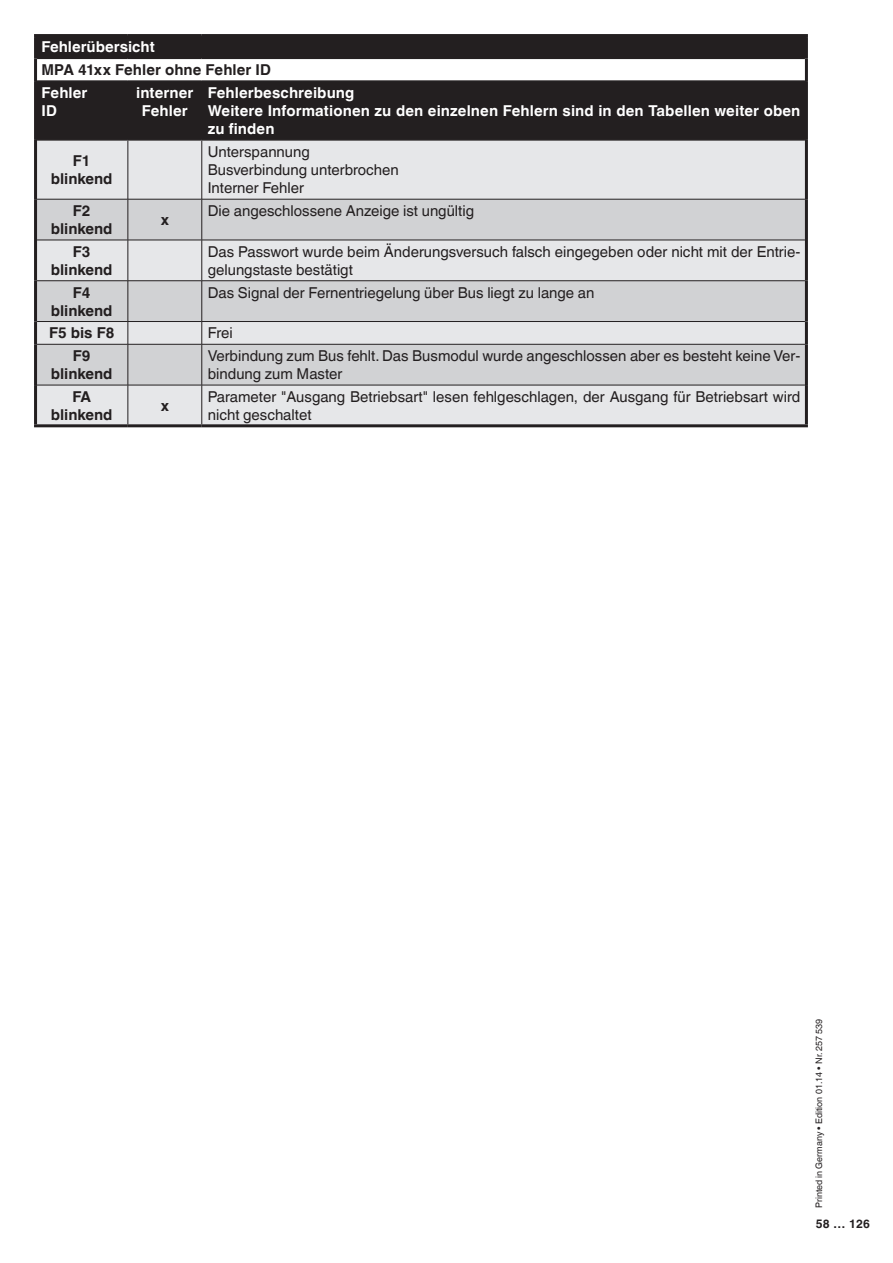
<style>
.page{position:relative;width:893px;height:1263px;background:#fff}
.page>*{position:absolute;margin:0;border:0;box-sizing:border-box;transform-origin:0 0}
.t1{font:15px/18px "Helvetica World";color:#231f20}
._1-Ebene-Überschrift{font:700 15px/18px "Helvetica World";letter-spacing:.01em;color:#fff}
.t2{font:700 15px "Helvetica World";color:#231f20}
.t3{font:700 12px "Helvetica World";color:#231f20}
.t4{font:9px "Helvetica World";color:#231f20}
</style>
<div class="page">
<div style="left:37px;top:37px;width:768px;height:102px;background:#231f20"></div>
<div style="left:36px;top:58px;width:770px;height:23px;background:#fff"></div>
<div style="left:37px;top:141px;width:768px;height:283px;background:#e6e7e9"></div>
<svg style="left:37px;top:200px;width:768px;height:185px;background:#d6d7d9"></svg>
<hr style="left:34px;top:34px;width:94px;height:3px;background:#231f20">
<hr style="left:34px;top:37px;width:3px;height:21px;background:#231f20">
<hr style="left:128px;top:34px;width:74px;height:3px;background:#231f20">
<hr style="left:202px;top:34px;width:606px;height:3px;background:#231f20">
<hr style="left:805px;top:37px;width:3px;height:21px;background:#231f20">
<hr style="left:34px;top:58px;width:3px;height:23px;background:#231f20">
<hr style="left:805px;top:58px;width:3px;height:23px;background:#231f20">
<hr style="left:34px;top:81px;width:3px;height:59px;background:#231f20">
<hr style="left:805px;top:81px;width:3px;height:59px;background:#231f20">
<hr style="left:34px;top:140px;width:3px;height:59px;background:#231f20">
<hr style="left:805px;top:140px;width:3px;height:59px;background:#231f20">
<hr style="left:34px;top:199px;width:3px;height:41px;background:#231f20">
<hr style="left:805px;top:199px;width:3px;height:41px;background:#231f20">
<hr style="left:34px;top:240px;width:3px;height:41px;background:#231f20">
<hr style="left:805px;top:240px;width:3px;height:41px;background:#231f20">
<hr style="left:34px;top:281px;width:3px;height:40px;background:#231f20">
<hr style="left:805px;top:281px;width:3px;height:40px;background:#231f20">
<hr style="left:34px;top:321px;width:3px;height:23px;background:#231f20">
<hr style="left:805px;top:321px;width:3px;height:23px;background:#231f20">
<hr style="left:34px;top:344px;width:3px;height:41px;background:#231f20">
<hr style="left:805px;top:344px;width:3px;height:41px;background:#231f20">
<hr style="left:37px;top:58px;width:91px;height:1px;background:#231f20">
<hr style="left:128px;top:58px;width:74px;height:1px;background:#231f20">
<hr style="left:202px;top:58px;width:603px;height:1px;background:#231f20">
<hr style="left:37px;top:80px;width:91px;height:2px;background:#231f20">
<hr style="left:128px;top:80px;width:74px;height:2px;background:#231f20">
<hr style="left:202px;top:80px;width:603px;height:2px;background:#231f20">
<hr style="left:37px;top:139px;width:91px;height:2px;background:#231f20">
<hr style="left:128px;top:139px;width:74px;height:2px;background:#231f20">
<hr style="left:202px;top:139px;width:603px;height:2px;background:#231f20">
<hr style="left:128px;top:82px;width:1px;height:57px;background:#231f20">
<hr style="left:202px;top:82px;width:1px;height:57px;background:#231f20">
<hr style="left:128px;top:141px;width:1px;height:58px;background:#231f20">
<hr style="left:202px;top:141px;width:1px;height:58px;background:#231f20">
<hr style="left:37px;top:199px;width:91px;height:1px;background:#231f20">
<hr style="left:128px;top:199px;width:74px;height:1px;background:#231f20">
<hr style="left:128px;top:199px;width:1px;height:41px;background:#231f20">
<hr style="left:202px;top:199px;width:603px;height:1px;background:#231f20">
<hr style="left:202px;top:199px;width:1px;height:41px;background:#231f20">
<hr style="left:37px;top:240px;width:91px;height:1px;background:#231f20">
<hr style="left:128px;top:240px;width:74px;height:1px;background:#231f20">
<hr style="left:128px;top:240px;width:1px;height:41px;background:#231f20">
<hr style="left:202px;top:240px;width:603px;height:1px;background:#231f20">
<hr style="left:202px;top:240px;width:1px;height:41px;background:#231f20">
<hr style="left:37px;top:280px;width:91px;height:1px;background:#231f20">
<hr style="left:128px;top:280px;width:74px;height:1px;background:#231f20">
<hr style="left:128px;top:281px;width:1px;height:40px;background:#231f20">
<hr style="left:202px;top:280px;width:603px;height:1px;background:#231f20">
<hr style="left:202px;top:281px;width:1px;height:40px;background:#231f20">
<hr style="left:37px;top:321px;width:91px;height:1px;background:#231f20">
<hr style="left:128px;top:321px;width:74px;height:1px;background:#231f20">
<svg style="left:128px;top:322px;width:1px;height:22px"></svg>
<hr style="left:202px;top:321px;width:603px;height:1px;background:#231f20">
<svg style="left:202px;top:322px;width:1px;height:22px"></svg>
<hr style="left:37px;top:344px;width:91px;height:1px;background:#231f20">
<hr style="left:128px;top:344px;width:74px;height:1px;background:#231f20">
<hr style="left:128px;top:344px;width:1px;height:41px;background:#231f20">
<hr style="left:202px;top:344px;width:603px;height:1px;background:#231f20">
<hr style="left:202px;top:344px;width:1px;height:41px;background:#231f20">
<hr style="left:37px;top:385px;width:91px;height:1px;background:#231f20">
<hr style="left:128px;top:385px;width:74px;height:1px;background:#231f20">
<hr style="left:128px;top:385px;width:1px;height:39px;background:#231f20">
<hr style="left:202px;top:385px;width:603px;height:1px;background:#231f20">
<hr style="left:202px;top:385px;width:1px;height:39px;background:#231f20">
<hr style="left:34px;top:385px;width:3px;height:39px;background:#231f20">
<hr style="left:805px;top:385px;width:3px;height:39px;background:#231f20">
<hr style="left:34px;top:424px;width:94px;height:3px;background:#231f20">
<hr style="left:128px;top:424px;width:74px;height:3px;background:#231f20">
<hr style="left:202px;top:424px;width:606px;height:3px;background:#231f20">
<p class="_1-Ebene-Überschrift" style="left:42px;top:38px;width:115px">Fehlerübersicht</p>
<p class="t2" style="left:42px;top:61px;width:231px">MPA 41xx Fehler ohne Fehler ID</p>
<p class="_1-Ebene-Überschrift" style="left:42px;top:84px;width:48px">Fehler</p>
<p class="_1-Ebene-Überschrift" style="left:42px;top:102px;width:17px">ID</p>
<p class="_1-Ebene-Überschrift" style="left:136px;top:84px;width:59px">interner</p>
<p class="_1-Ebene-Überschrift" style="left:142px;top:102px;width:48px">Fehler</p>
<p class="_1-Ebene-Überschrift" style="left:208px;top:84px;width:148px">Fehlerbeschreibung</p>
<p class="_1-Ebene-Überschrift" style="left:208px;top:102px;width:594px">Weitere Informationen zu den einzelnen Fehlern sind in den Tabellen weiter oben zu finden</p>
<p class="t2" style="left:73px;top:152px;width:19px">F1</p>
<p class="t2" style="left:51px;top:170px;width:63px">blinkend</p>
<p class="t1" style="left:208px;top:143px;width:104px">Unterspannung</p>
<p class="t1" style="left:208px;top:161px;width:193px">Busverbindung unterbrochen</p>
<p class="t1" style="left:208px;top:179px;width:98px">Interner Fehler</p>
<p class="t2" style="left:73px;top:202px;width:19px">F2</p>
<p class="t2" style="left:51px;top:220px;width:63px">blinkend</p>
<p class="t2" style="left:161px;top:211px;width:10px">x</p>
<p class="t1" style="left:208px;top:202px;width:268px">Die angeschlossene Anzeige ist ungültig</p>
<p class="t2" style="left:73px;top:243px;width:19px">F3</p>
<p class="t2" style="left:51px;top:261px;width:63px">blinkend</p>
<p class="t1" style="left:208px;top:243px;width:594px">Das Passwort wurde beim Änderungsversuch falsch eingegeben oder nicht mit der Entrie&shy;gelungstaste bestätigt</p>
<p class="t2" style="left:73px;top:284px;width:19px">F4</p>
<p class="t2" style="left:51px;top:302px;width:63px">blinkend</p>
<p class="t1" style="left:208px;top:283px;width:388px">Das Signal der Fernentriegelung über Bus liegt zu lange an</p>
<p class="t2" style="left:49px;top:324px;width:67px">F5 bis F8</p>
<p class="t1" style="left:208px;top:324px;width:26px">Frei</p>
<p class="t2" style="left:73px;top:347px;width:19px">F9</p>
<p class="t2" style="left:51px;top:365px;width:63px">blinkend</p>
<p class="t1" style="left:208px;top:347px;width:594px">Verbindung zum Bus fehlt. Das Busmodul wurde angeschlossen aber es besteht keine Ver&shy;bindung zum Master</p>
<p class="t2" style="left:72px;top:388px;width:20px">FA</p>
<p class="t2" style="left:51px;top:406px;width:63px">blinkend</p>
<p class="t2" style="left:161px;top:397px;width:10px">x</p>
<p class="t1" style="left:208px;top:388px;width:594px">Parameter "Ausgang Betriebsart" lesen fehlgeschlagen, der Ausgang für Betriebsart wird nicht geschaltet</p>
<p class="t4" style="left:814px;top:1208px;width:191px;rotate:-90deg">Printed in Germany • Edition 01.14 • Nr. 257 539</p>
<p class="t3" style="left:816px;top:1217px;width:56px">58 … 126</p>
</div>
